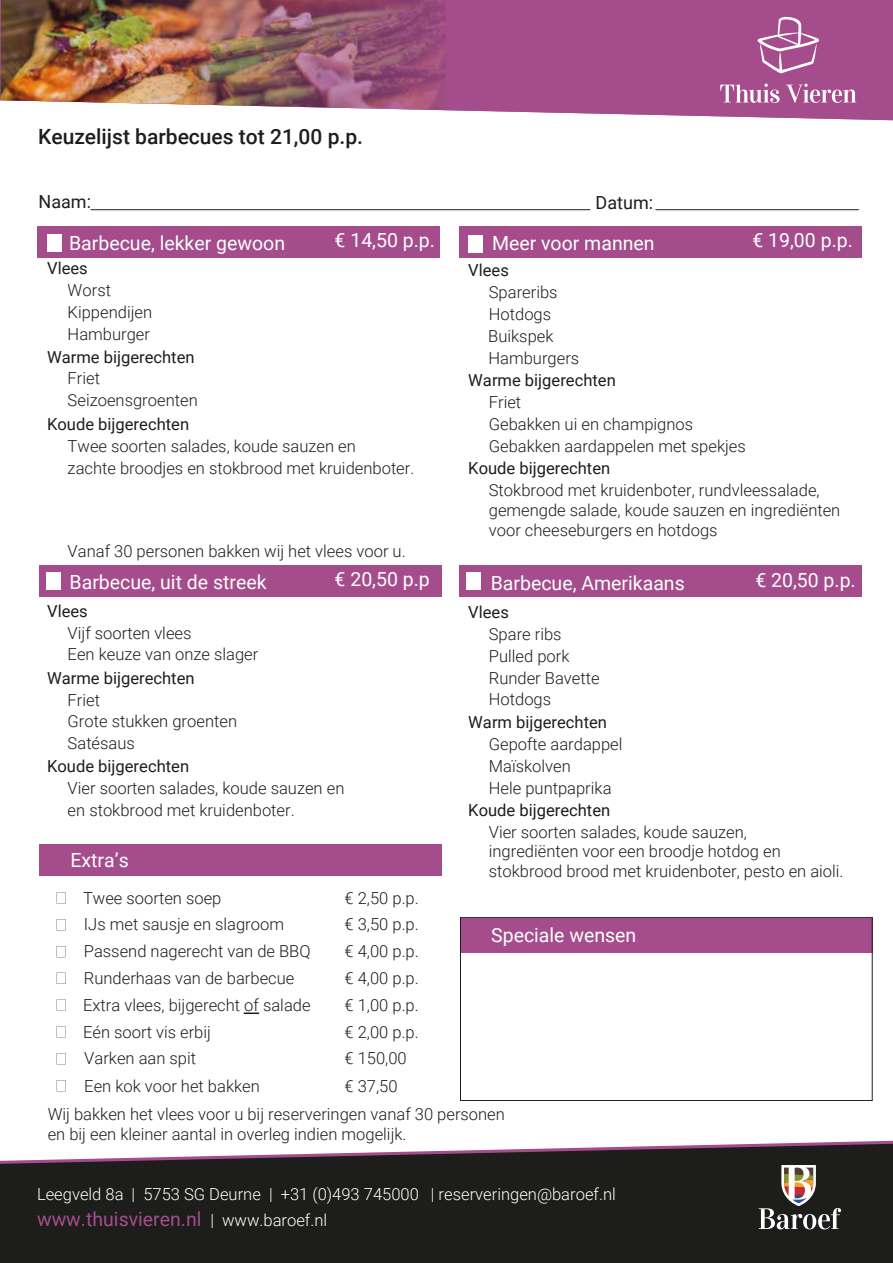
<style>
.page{position:relative;width:893px;height:1263px;background:#fff}
.page>*{position:absolute;margin:0;border:0;box-sizing:border-box;transform-origin:0 0}
.t1{font:500 21px "Roboto";color:#1d1d1b}
.t2{font:19.5px "Roboto";color:#fff}
.t3{font:19.5px "Roboto";color:#a54d8c}
.t4{font:18px "Roboto";color:#1d1d1b}
.t5{font:300 16.5px/21.9px "Roboto";color:#1d1d1b}
.t6{font:16.5px "Roboto";color:#1d1d1b}
.t7{font:300 16.5px "Roboto";color:#fff}
.s1{font-weight:300;font-size:16.5px;color:#fff}
</style>
<div class="page">
<div style="left:437px;top:0;width:456px;height:120px;background:#a54d8c"></div>
<svg style="left:720px;top:84px;width:60px;height:19px"></svg>
<svg style="left:786px;top:84px;width:70px;height:19px"></svg>
<svg style="left:757px;top:17px;width:62px;height:56px;background:#b66fa2"></svg>
<img style="left:0;top:0;width:446px;height:110px">
<hr style="left:91px;top:209px;width:499px;height:1px;background:#1d1d1b">
<hr style="left:655px;top:209px;width:204px;height:1px;background:#1d1d1b">
<div style="left:38px;top:226px;width:402px;height:32px;background:#a54d8c"></div>
<div style="left:459px;top:227px;width:403px;height:31px;background:#a54d8c"></div>
<div style="left:47px;top:234px;width:14px;height:18px;background:#fff"></div>
<div style="left:39px;top:844px;width:403px;height:32px;background:#a54d8c"></div>
<svg style="left:57px;top:892px;width:9px;height:11px"></svg>
<svg style="left:57px;top:919px;width:9px;height:11px"></svg>
<svg style="left:57px;top:946px;width:9px;height:11px"></svg>
<svg style="left:57px;top:973px;width:9px;height:11px"></svg>
<svg style="left:57px;top:999px;width:9px;height:12px"></svg>
<svg style="left:57px;top:1026px;width:9px;height:11px"></svg>
<svg style="left:57px;top:1053px;width:9px;height:11px"></svg>
<svg style="left:57px;top:1080px;width:9px;height:11px"></svg>
<div style="left:39px;top:566px;width:403px;height:31px;background:#a54d8c"></div>
<div style="left:459px;top:565px;width:403px;height:32px;background:#a54d8c"></div>
<div style="left:46px;top:572px;width:14px;height:17px;background:#fff"></div>
<div style="left:466px;top:572px;width:14px;height:17px;background:#fff"></div>
<div style="left:468px;top:235px;width:14px;height:18px;background:#fff"></div>
<svg style="left:0;top:1144px;width:893px;height:119px;background:#2e2c2b"></svg>
<svg style="left:759px;top:1165px;width:82px;height:64px"></svg>
<div style="left:461px;top:917px;width:411px;height:36px;background:#a54d8c"></div>
<div style="left:460px;top:917px;width:412px;height:183px;border:1px solid #1d1d1b"></div>
<svg style="left:244px;top:1012px;width:15px;height:2px"></svg>
<p class="t1" style="left:38px;top:122px;width:326px">Keuzelijst barbecues tot 21,00 p.p.</p>
<p class="t4" style="left:39px;top:189px;width:54px">Naam:</p>
<p class="t4" style="left:596px;top:190px;width:59px">Datum:</p>
<p class="t2" style="left:69px;top:230px;width:218px">Barbecue, lekker gewoon</p>
<p class="t2" style="left:335px;top:227px;width:102px">€ 14,50 p.p.</p>
<p class="t2" style="left:492px;top:229px;width:164px">Meer voor mannen</p>
<p class="t2" style="left:752px;top:226px;width:102px">€ 19,00 p.p.</p>
<p class="t6" style="left:47px;top:257px;width:42px">Vlees</p>
<p class="t5" style="left:68px;top:279px;width:86px">Worst<br>Kippendijen<br>Hamburger</p>
<p class="t6" style="left:47px;top:345px;width:149px">Warme bijgerechten</p>
<p class="t5" style="left:68px;top:367px;width:132px">Friet<br>Seizoensgroenten</p>
<p class="t6" style="left:47px;top:413px;width:143px">Koude bijgerechten</p>
<p class="t5" style="left:68px;top:435px;width:348px">Twee soorten salades, koude sauzen en<br>zachte broodjes en stokbrood met kruidenboter.</p>
<p class="t5" style="left:68px;top:540px;width:339px">Vanaf 30 personen bakken wij het vlees voor u.</p>
<p class="t6" style="left:468px;top:258px;width:42px">Vlees</p>
<p class="t5" style="left:489px;top:280px;width:70px">Spareribs<br>Hotdogs</p>
<p class="t5" style="left:488px;top:325px;width:93px">Buikspek<br>Hamburgers</p>
<p class="t6" style="left:468px;top:368px;width:149px">Warme bijgerechten</p>
<p class="t5" style="left:489px;top:390px;width:259px">Friet<br>Gebakken ui en champignos<br>Gebakken aardappelen met spekjes</p>
<p class="t6" style="left:468px;top:456px;width:143px">Koude bijgerechten</p>
<p class="t5" style="left:489px;top:480px;width:353px;line-height:19.8px">Stokbrood met kruidenboter, rundvleessalade, gemengde salade, koude sauzen en ingrediënten voor cheeseburgers en hotdogs</p>
<p class="t2" style="left:70px;top:569px;width:199px">Barbecue, uit de streek</p>
<p class="t2" style="left:335px;top:566px;width:97px">€ 20,50 p.p</p>
<p class="t2" style="left:491px;top:569px;width:195px">Barbecue, Amerikaans</p>
<p class="t2" style="left:755px;top:566px;width:102px">€ 20,50 p.p.</p>
<p class="t6" style="left:468px;top:600px;width:42px">Vlees</p>
<p class="t5" style="left:489px;top:622px;width:112px">Spare ribs<br>Pulled pork<br>Runder Bavette<br>Hotdogs</p>
<p class="t6" style="left:468px;top:710px;width:140px">Warm bijgerechten</p>
<p class="t5" style="left:489px;top:732px;width:135px">Gepofte aardappel<br>Maïskolven<br>Hele puntpaprika</p>
<p class="t6" style="left:468px;top:798px;width:143px">Koude bijgerechten</p>
<p class="t5" style="left:489px;top:821px;width:356px;line-height:19.8px">Vier soorten salades, koude sauzen,<br>ingrediënten voor een broodje hotdog en stokbrood brood met kruidenboter, pesto en aioli.</p>
<p class="t6" style="left:47px;top:599px;width:42px">Vlees</p>
<p class="t5" style="left:68px;top:621px;width:192px">Vijf soorten vlees<br>Een keuze van onze slager</p>
<p class="t6" style="left:47px;top:666px;width:149px">Warme bijgerechten</p>
<p class="t5" style="left:68px;top:688px;width:171px">Friet<br>Grote stukken groenten<br>Satésaus</p>
<p class="t6" style="left:47px;top:755px;width:143px">Koude bijgerechten</p>
<p class="t5" style="left:68px;top:777px;width:278px">Vier soorten salades, koude sauzen en en stokbrood met kruidenboter.</p>
<p class="t2" style="left:70px;top:847px;width:60px">Extra’s</p>
<p class="t5" style="left:83px;top:886px;width:140px">Twee soorten soep</p>
<p class="t5" style="left:345px;top:886px;width:76px">€ 2,50 p.p.</p>
<p class="t5" style="left:84px;top:913px;width:202px">IJs met sausje en slagroom</p>
<p class="t5" style="left:345px;top:913px;width:76px">€ 3,50 p.p.</p>
<p class="t5" style="left:84px;top:940px;width:228px">Passend nagerecht van de BBQ</p>
<p class="t5" style="left:345px;top:940px;width:76px">€ 4,00 p.p.</p>
<p class="t5" style="left:84px;top:966px;width:212px">Runderhaas van de barbecue</p>
<p class="t5" style="left:345px;top:966px;width:76px">€ 4,00 p.p.</p>
<p class="t5" style="left:83px;top:993px;width:229px">Extra vlees, bijgerecht of salade</p>
<p class="t5" style="left:345px;top:993px;width:76px">€ 1,00 p.p.</p>
<p class="t5" style="left:83px;top:1020px;width:129px">Eén soort vis erbij</p>
<p class="t5" style="left:345px;top:1020px;width:76px">€ 2,00 p.p.</p>
<p class="t5" style="left:84px;top:1047px;width:113px">Varken aan spit</p>
<p class="t5" style="left:345px;top:1047px;width:64px">€ 150,00</p>
<p class="t5" style="left:84px;top:1074px;width:177px">Een kok voor het bakken</p>
<p class="t5" style="left:345px;top:1074px;width:55px">€ 37,50</p>
<p class="t2" style="left:491px;top:921px;width:147px">Speciale wensen</p>
<p class="t5" style="left:48px;top:1103px;width:459px;line-height:19.8px">Wij bakken het vlees voor u bij reserveringen vanaf 30 personen en bij een kleiner aantal in overleg indien mogelijk.</p>
<p class="t7" style="left:37px;top:1183px;width:580px">Leegveld 8a | 5753 SG Deurne | +31 (0)493 745000 | reserveringen@baroef.nl</p>
<p class="t3" style="left:37px;top:1205px;width:292px">www.thuisvieren.nl <span class="s1">| www.baroef.nl</span></p>
</div>
